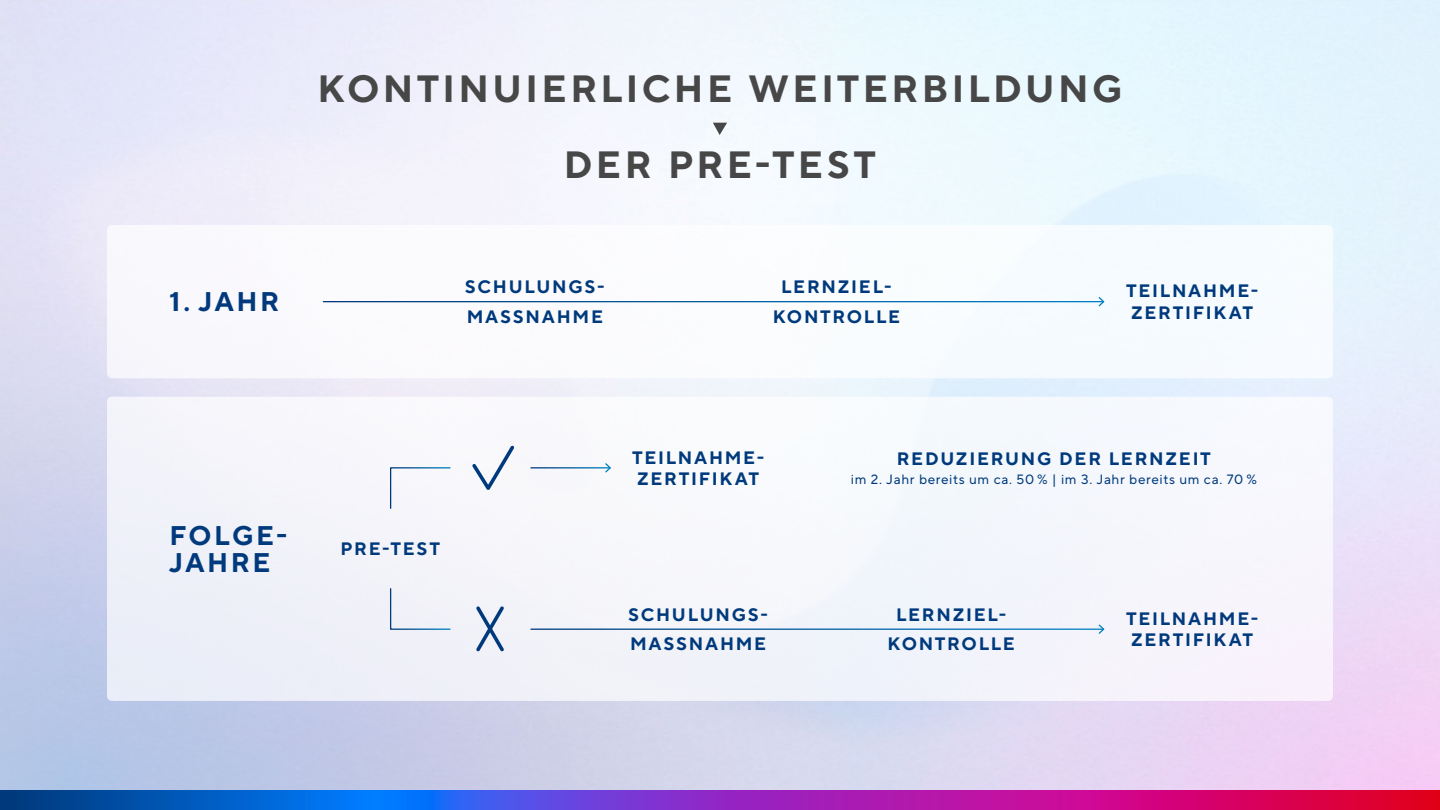
<style>
.page{position:relative;width:1440px;height:810px;background:#fff}
.page>*{position:absolute;margin:0;border:0;box-sizing:border-box;transform-origin:0 0}
.t1{font:700 38px/76px "TT Norms Pro";letter-spacing:.09em;color:#474747;text-align:center}
.t2{font:700 27px/27.5px "TT Norms Pro";letter-spacing:.09em;color:#003a7c}
.t3{font:700 18px/29.7px "TT Norms Pro";letter-spacing:.095em;color:#003a7c}
.t4{font:13.5px "TT Norms Pro";letter-spacing:.045em;color:#003a7c}
</style>
<div class="page">
<div style="left:107px;top:397px;width:1226px;height:304px;background:#f5f5fb;border-radius:5px"></div>
<svg style="left:0;top:790px;width:1440px;height:20px;background:#7530a9"></svg>
<svg style="left:1097px;top:297px;width:8px;height:10px"></svg>
<svg style="left:472px;top:445px;width:43px;height:45px"></svg>
<svg style="left:476px;top:606px;width:28px;height:46px"></svg>
<hr style="left:531px;top:467px;width:79px;height:1px;background:#fff">
<svg style="left:604px;top:463px;width:7px;height:10px"></svg>
<svg style="left:390px;top:467px;width:61px;height:42px"></svg>
<hr style="left:531px;top:629px;width:573px;height:1px;background:#fff">
<svg style="left:1097px;top:624px;width:8px;height:10px"></svg>
<svg style="left:390px;top:588px;width:61px;height:42px"></svg>
<svg style="left:713px;top:123px;width:14px;height:12px"></svg>
<h2 class="t2" style="left:170px;top:288px;width:111px">1. JAHR</h2>
<h1 class="t1" style="left:318px;top:50px;width:806px">KONTINUIERLICHE WEITERBILDUNG<br>DER PRE-TEST</h1>
<p class="t3" style="left:465px;top:272px;width:141px">SCHULUNGS-<br>MASSNAHME</p>
<p class="t3" style="left:773px;top:272px;width:129px;text-align:center">LERNZIEL-<br>KONTROLLE</p>
<p class="t3" style="left:1126px;top:280px;width:134px;line-height:21.6px">TEILNAHME-<br>ZERTIFIKAT</p>
<h2 class="t2" style="left:170px;top:521px;width:119px">FOLGE-<br>JAHRE</h2>
<p class="t3" style="left:341px;top:534px;width:101px">PRE-TEST</p>
<p class="t3" style="left:632px;top:447px;width:134px;line-height:21.6px">TEILNAHME-<br>ZERTIFIKAT</p>
<p class="t3" style="left:628px;top:600px;width:141px">SCHULUNGS-<br>MASSNAHME</p>
<p class="t3" style="left:897px;top:444px;width:316px">REDUZIERUNG DER LERNZEIT</p>
<p class="t4" style="left:851px;top:470px;width:408px">im 2. Jahr bereits um ca. 50 % | im 3. Jahr bereits um ca. 70 %</p>
<p class="t3" style="left:888px;top:600px;width:129px;text-align:center">LERNZIEL-<br>KONTROLLE</p>
<p class="t3" style="left:1126px;top:608px;width:134px;line-height:21.6px">TEILNAHME-<br>ZERTIFIKAT</p>
</div>
